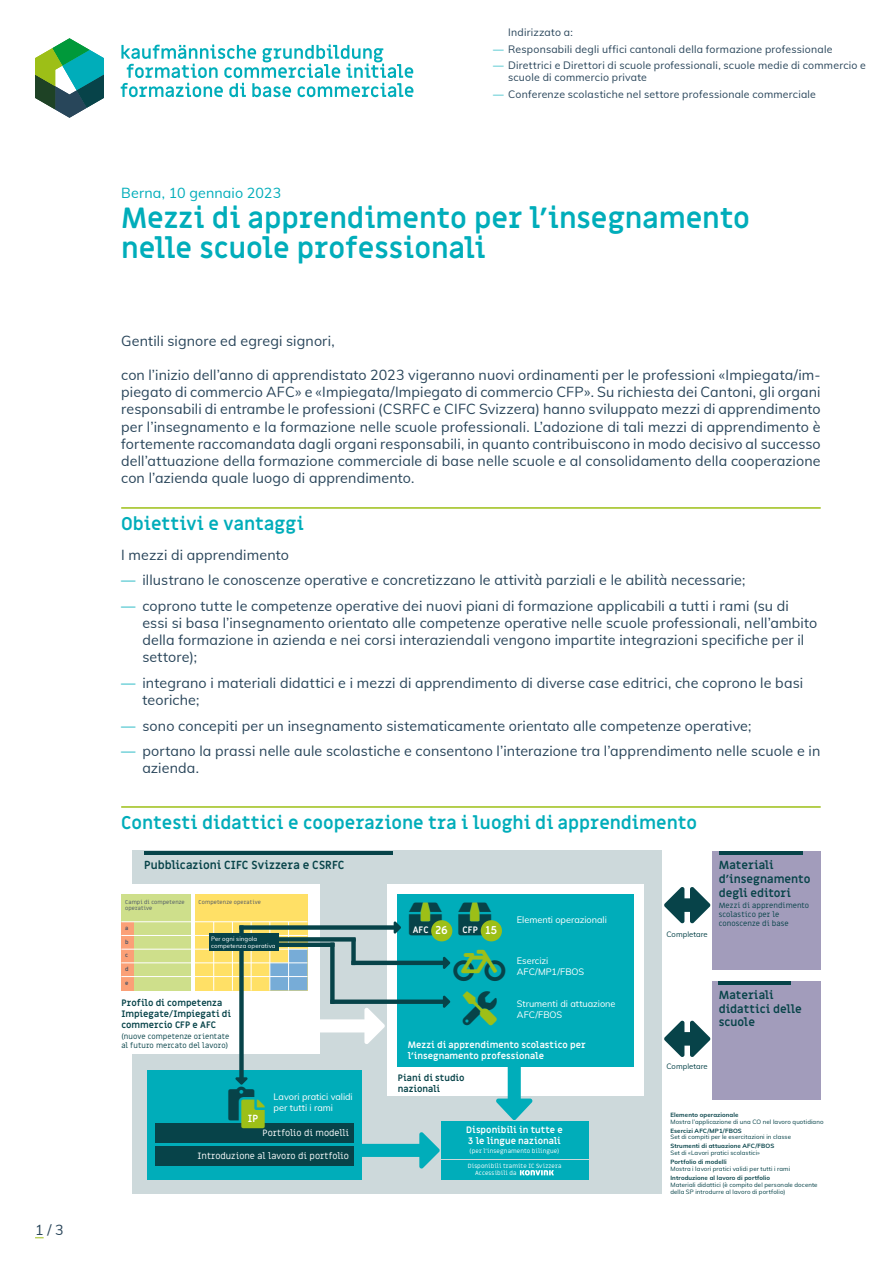
<style>
.page{position:relative;width:893px;height:1263px;background:#fff}
.page>*{position:absolute;margin:0;border:0;box-sizing:border-box;transform-origin:0 0}
.t1{font:700 28.5px/30px "Miriam Libre";letter-spacing:-.005em;color:#00adba}
.t2{font:700 19.05px "Miriam Libre";letter-spacing:-.005em;color:#00adba}
.t3{font:700 18px "Miriam Libre";color:#00adba}
.t4{font:14.25px/17.1px "Mulish";letter-spacing:.01em;color:#29455a}
.t5{font:14.25px "Mulish";letter-spacing:.01em;color:#00adba}
.t6{font:700 11.4px/13.6px "Miriam Libre";letter-spacing:-.005em;color:#074349}
.t7{font:10.5px/12px "Mulish";letter-spacing:.02em;color:#29455a}
.t8{font:700 10.05px "Miriam Libre";color:#fff}
.t9{font:700 9.15px/10.9px "Miriam Libre";color:#fff}
.t10{font:9.15px/10.9px "Mulish";color:#fff}
.t11{font:700 9.15px/10.9px "Miriam Libre";color:#074349}
.t12{font:9.15px "Miriam Libre";letter-spacing:-.005em;color:#fff}
.t13{font:7.65px/9.1px "Miriam Libre";letter-spacing:.005em;color:#074349}
.t14{font:7.65px "Mulish";letter-spacing:.005em;color:#074349}
.t15{font:6.15px/6.9px "Mulish";letter-spacing:.015em;color:#074349}
.t16{font:700 6.15px "Mulish";letter-spacing:.015em;color:#074349}
.t17{font:6.15px/7.4px "Miriam Libre";letter-spacing:.015em;color:#fff}
.t18{font:6.15px/7.4px "Mulish";letter-spacing:.015em;color:#fff}
.t19{font:5.7px "Miriam Libre";letter-spacing:.02em;color:#4a5466}
.t20{font:700 5.7px "Miriam Libre";color:#4a5466}
.s1{color:#00adba}
.s2{font-size:11.1px}
</style>
<div class="page">
<hr style="left:121px;top:507px;width:700px;height:2px;background:#9dbf17">
<hr style="left:121px;top:806px;width:700px;height:2px;background:#9dbf17">
<div style="left:132px;top:851px;width:530px;height:343px;background:#cdd9db"></div>
<div style="left:387px;top:884px;width:257px;height:212px;background:#fff"></div>
<div style="left:397px;top:894px;width:236px;height:173px;background:#00adba"></div>
<div style="left:712px;top:851px;width:108px;height:119px;background:#a29cbb"></div>
<div style="left:712px;top:981px;width:108px;height:118px;background:#a29cbb"></div>
<div style="left:111px;top:884px;width:209px;height:170px;background:#fff"></div>
<div style="left:147px;top:1070px;width:215px;height:109px;background:#00adba"></div>
<div style="left:441px;top:1121px;width:147px;height:37px;background:#00adba"></div>
<div style="left:441px;top:1160px;width:147px;height:19px;background:#00adba"></div>
<div style="left:129px;top:894px;width:178px;height:96px;background:#ffe066"></div>
<hr style="left:191px;top:894px;width:4px;height:96px;background:#fff">
<hr style="left:213px;top:922px;width:1px;height:68px;background:#fff">
<hr style="left:232px;top:922px;width:1px;height:68px;background:#fff">
<hr style="left:288px;top:922px;width:1px;height:68px;background:#fff">
<div style="left:121px;top:894px;width:70px;height:96px;background:#cedf8b"></div>
<div style="left:121px;top:922px;width:13px;height:68px;background:#fba077"></div>
<hr style="left:121px;top:921px;width:186px;height:1px;background:#fff">
<hr style="left:121px;top:935px;width:186px;height:1px;background:#fff">
<hr style="left:121px;top:949px;width:186px;height:1px;background:#fff">
<hr style="left:121px;top:962px;width:186px;height:1px;background:#fff">
<hr style="left:121px;top:976px;width:186px;height:1px;background:#fff">
<div style="left:431px;top:920px;width:21px;height:21px;background:#9dbf17;border-radius:50%"></div>
<svg style="left:239px;top:921px;width:162px;height:13px"></svg>
<div style="left:481px;top:920px;width:21px;height:21px;background:#9dbf17;border-radius:50%"></div>
<div style="left:155px;top:1123px;width:198px;height:19px;background:#074349"></div>
<div style="left:155px;top:1146px;width:198px;height:20px;background:#074349"></div>
<hr style="left:145px;top:851px;width:248px;height:4px;background:#074349">
<hr style="left:719px;top:851px;width:83px;height:4px;background:#074349">
<hr style="left:719px;top:981px;width:72px;height:4px;background:#074349">
<svg style="left:664px;top:887px;width:47px;height:37px"></svg>
<svg style="left:664px;top:1020px;width:47px;height:37px"></svg>
<div style="left:239px;top:925px;width:5px;height:22px;background:#074349"></div>
<svg style="left:239px;top:937px;width:117px;height:4px"></svg>
<svg style="left:239px;top:942px;width:96px;height:5px"></svg>
<div style="left:351px;top:938px;width:5px;height:27px;background:#074349"></div>
<div style="left:209px;top:933px;width:69px;height:18px;background:#074349"></div>
<svg style="left:121px;top:44px;width:292px;height:53px"></svg>
<svg style="left:35px;top:38px;width:69px;height:80px"></svg>
<svg style="left:431px;top:920px;width:11px;height:16px"></svg>
<svg style="left:480px;top:920px;width:11px;height:16px"></svg>
<svg style="left:228px;top:943px;width:326px;height:232px"></svg>
<p class="t4" style="left:35px;top:1220px;width:30px">1 / 3</p>
<p class="t7" style="left:508px;top:25px;width:66px">Indirizzato a:</p>
<p class="t7" style="left:493px;top:43px;width:341px"><span class="s1">—</span> Responsabili degli uffici cantonali della formazione professionale</p>
<p class="t7" style="left:508px;top:59px;width:359px;text-indent:-15px"><span class="s1">—</span> Direttrici e Direttori di scuole professionali, scuole medie di commercio e scuole di commercio private</p>
<p class="t7" style="left:493px;top:87px;width:324px"><span class="s1">—</span> Conferenze scolastiche nel settore professionale commerciale</p>
<p class="t5" style="left:121px;top:182px;width:162px">Berna, 10 gennaio 2023</p>
<h1 class="t1" style="left:121px;top:204px;width:630px">Mezzi di apprendimento per l’insegnamento nelle scuole professionali</h1>
<p class="t4" style="left:121px;top:332px;width:215px">Gentili signore ed egregi signori,</p>
<p class="t4" style="left:121px;top:366px;width:701px;text-align:justify">con l’inizio dell’anno di apprendistato 2023 vigeranno nuovi ordinamenti per le professioni «Impiegata/im&shy;piegato di commercio AFC» e «Impiegata/Impiegato di commercio CFP». Su richiesta dei Cantoni, gli organi responsabili di entrambe le professioni (CSRFC e CIFC Svizzera) hanno sviluppato mezzi di apprendimento per l’insegnamento e la formazione nelle scuole professionali. L’adozione di tali mezzi di apprendimento è fortemente raccomandata dagli organi responsabili, in quanto contribuiscono in modo decisivo al successo dell’attuazione della formazione commerciale di base nelle scuole e al consolidamento della cooperazione con l’azienda quale luogo di apprendimento.</p>
<p class="t3" style="left:121px;top:512px;width:184px">Obiettivi e vantaggi</p>
<p class="t4" style="left:121px;top:545px;width:169px">I mezzi di apprendimento</p>
<p class="t4" style="left:121px;top:571px;width:626px"><span class="s1">—</span> illustrano le conoscenze operative e concretizzano le attività parziali e le abilità necessarie;</p>
<p class="t4" style="left:142px;top:597px;width:676px;text-indent:-21px"><span class="s1">—</span> coprono tutte le competenze operative dei nuovi piani di formazione applicabili a tutti i rami (su di essi si basa l’insegnamento orientato alle competenze operative nelle scuole professionali, nell’ambito della formazione in azienda e nei corsi interaziendali vengono impartite integrazioni specifiche per il settore);</p>
<p class="t4" style="left:142px;top:674px;width:662px;text-indent:-21px"><span class="s1">—</span> integrano i materiali didattici e i mezzi di apprendimento di diverse case editrici, che coprono le basi teoriche;</p>
<p class="t4" style="left:121px;top:716px;width:632px"><span class="s1">—</span> sono concepiti per un insegnamento sistematicamente orientato alle competenze operative;</p>
<p class="t4" style="left:142px;top:742px;width:679px;text-indent:-21px"><span class="s1">—</span> portano la prassi nelle aule scolastiche e consentono l’interazione tra l’apprendimento nelle scuole e in azienda.</p>
<p class="t3" style="left:121px;top:811px;width:577px">Contesti didattici e cooperazione tra i luoghi di apprendimento</p>
<h2 class="t2" style="left:143px;top:813px;width:589px">In che modo i mezzi di apprendimento sono collegati tra loro?</h2>
<p class="t6" style="left:144px;top:859px;width:202px">Pubblicazioni CIFC Svizzera e CSRFC</p>
<p class="t6" style="left:719px;top:859px;width:93px">Materiali d’insegnamento degli editori</p>
<p class="t13" style="left:719px;top:901px;width:92px">Mezzi di apprendimento scolastico per le conoscenze di base</p>
<p class="t19" style="left:125px;top:898px;width:61px">Campi di competenze</p>
<p class="t19" style="left:199px;top:898px;width:64px">Competenze operative</p>
<p class="t19" style="left:125px;top:905px;width:29px">operative</p>
<p class="t20" style="left:125px;top:924px;width:5px">a</p>
<p class="t20" style="left:125px;top:938px;width:5px">b</p>
<p class="t20" style="left:125px;top:952px;width:4px">c</p>
<p class="t20" style="left:125px;top:965px;width:5px">d</p>
<p class="t20" style="left:125px;top:979px;width:5px">e</p>
<p class="t10" style="left:517px;top:914px;width:91px">Elementi operazionali</p>
<p class="t10" style="left:517px;top:955px;width:69px">Esercizi<br>AFC/MP1/FBOS</p>
<p class="t9" style="left:413px;top:924px;width:37px">AFC <span class="s2">26</span></p>
<p class="t9" style="left:463px;top:924px;width:36px">CFP <span class="s2">15</span></p>
<p class="t14" style="left:666px;top:929px;width:43px">Completare</p>
<p class="t18" style="left:211px;top:935px;width:66px">Per ogni singola competenza operativa</p>
<p class="t11" style="left:121px;top:998px;width:111px">Profilo di competenza<br>Impiegate/Impiegati di commercio CFP e AFC</p>
<p class="t13" style="left:121px;top:1032px;width:109px">(nuove competenze orientate al futuro mercato del lavoro)</p>
<p class="t8" style="left:248px;top:1112px;width:12px">IP</p>
<p class="t10" style="left:274px;top:1091px;width:81px">Lavori pratici validi per tutti i rami</p>
<p class="t12" style="left:263px;top:1127px;width:88px">Portfolio di modelli</p>
<p class="t12" style="left:198px;top:1151px;width:153px">Introduzione al lavoro di portfolio</p>
<p class="t10" style="left:517px;top:998px;width:100px">Strumenti di attuazione<br>AFC/FBOS</p>
<p class="t9" style="left:408px;top:1040px;width:179px">Mezzi di apprendimento scolastico per l’insegnamento professionale</p>
<p class="t11" style="left:398px;top:1072px;width:68px">Piani di studio nazionali</p>
<p class="t9" style="left:466px;top:1124px;width:98px">Disponibili in tutte e<br>3 le lingue nazionali</p>
<p class="t17" style="left:470px;top:1147px;width:91px">(per l’insegnamento bilingue)</p>
<p class="t17" style="left:475px;top:1162px;width:88px;text-indent:-7px">Disponibili tramite IC Svizzera<br>Accessibili da</p>
<p class="t6" style="left:719px;top:988px;width:84px">Materiali didattici delle scuole</p>
<p class="t14" style="left:666px;top:1061px;width:43px">Completare</p>
<p class="t16" style="left:670px;top:1110px;width:70px">Elemento operazionale</p>
<p class="t15" style="left:670px;top:1117px;width:155px">Mostra l’applicazione di una CO nel lavoro quotidiano</p>
<p class="t16" style="left:670px;top:1126px;width:73px">Esercizi AFC/MP1/FBOS</p>
<p class="t15" style="left:670px;top:1133px;width:122px">Set di compiti per le esercitazioni in classe</p>
<p class="t16" style="left:670px;top:1142px;width:105px">Strumenti di attuazione AFC/FBOS</p>
<p class="t15" style="left:670px;top:1149px;width:91px">Set di «Lavori pratici scolastici»</p>
<p class="t16" style="left:670px;top:1157px;width:58px">Portfolio di modelli</p>
<p class="t15" style="left:670px;top:1165px;width:121px">Mostra i lavori pratici validi per tutti i rami</p>
<p class="t16" style="left:670px;top:1173px;width:101px">Introduzione al lavoro di portfolio</p>
<p class="t15" style="left:670px;top:1181px;width:149px">Materiali didattici (è compito del personale docente della SP introdurre al lavoro di portfolio)</p>
</div>
